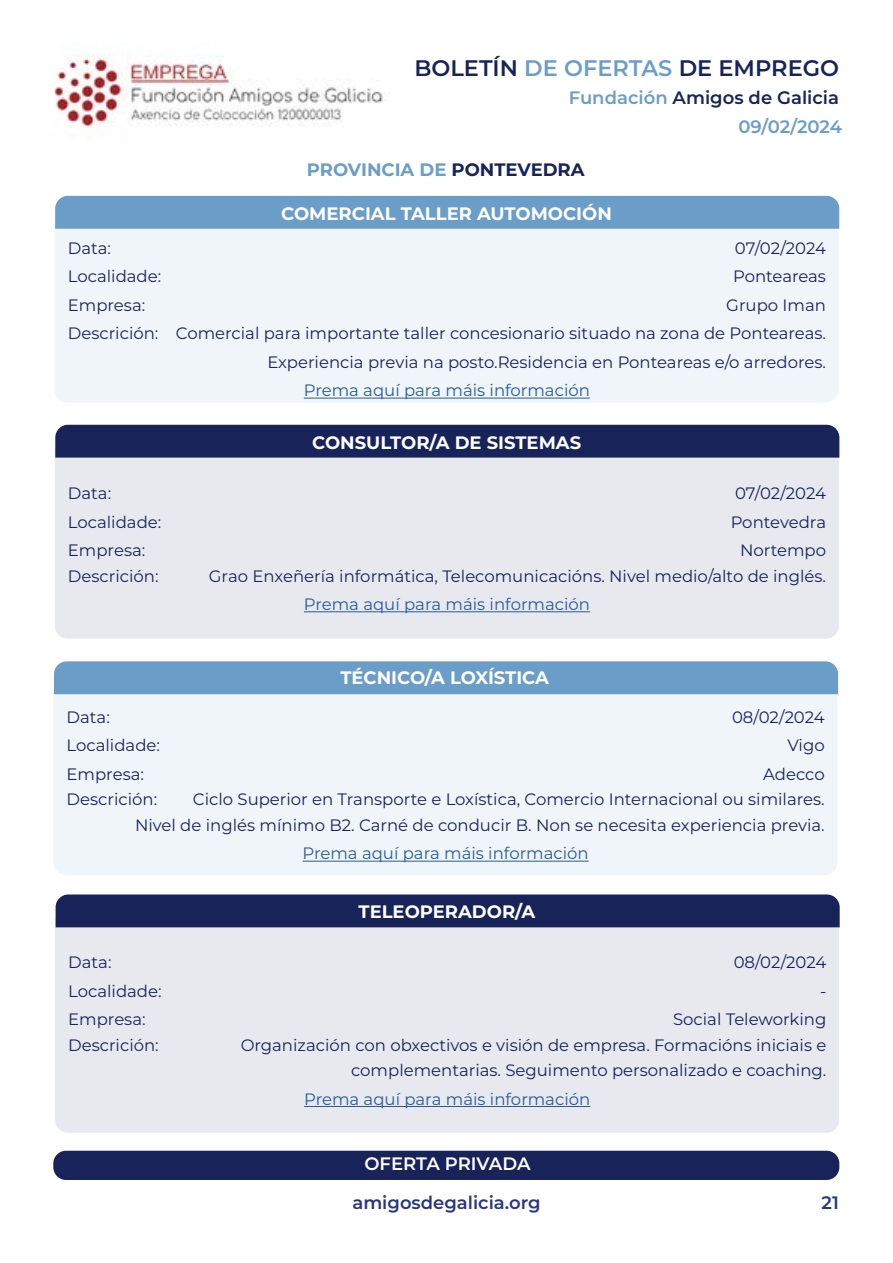
<style>
.page{position:relative;width:893px;height:1263px;background:#fff}
.page>*{position:absolute;margin:0;border:0;box-sizing:border-box;transform-origin:0 0}
.t1{font:600 22.5px "Montserrat";color:#172359}
.t2{font:700 18px "Montserrat";color:#fff}
.t3{font:600 18px/29.5px "Montserrat";color:#6a9dc8;text-align:right}
.t4{font:600 18px "Montserrat";color:#283583}
.t5{font:700 18px "Montserrat";color:#6a9dc8}
.t6{font:600 18px "Montserrat";letter-spacing:-.005em;color:#fff}
.t7{font:16.5px/25.5px "Montserrat";color:#172359;text-align:right}
.t8{font:16.5px "Montserrat";color:#275b9b}
.s1{color:#6a9dc8}
.s2{color:#172359}
</style>
<div class="page">
<img style="left:54px;top:54px;width:333px;height:83px">
<div style="left:53px;top:1151px;width:786px;height:29px;background:#172359;border-radius:13px"></div>
<div style="left:53px;top:686px;width:784px;height:189px;background:#f0f5f9"></div>
<div style="left:55px;top:458px;width:784px;height:181px;background:#e8e9ee"></div>
<div style="left:54px;top:661px;width:784px;height:33px;background:#6a9dc8"></div>
<div style="left:55px;top:425px;width:784px;height:33px;background:#172359"></div>
<hr style="left:303px;top:861px;width:286px;height:1px;background:#275b9b">
<hr style="left:304px;top:611px;width:286px;height:1px;background:#275b9b">
<div style="left:55px;top:229px;width:784px;height:173px;background:#f0f5f9"></div>
<div style="left:55px;top:196px;width:784px;height:33px;background:#6a9dc8"></div>
<hr style="left:304px;top:398px;width:286px;height:1px;background:#275b9b">
<div style="left:55px;top:919px;width:784px;height:214px;background:#e8e9ee"></div>
<div style="left:56px;top:894px;width:784px;height:33px;background:#172359"></div>
<hr style="left:304px;top:1106px;width:286px;height:1px;background:#275b9b">
<h1 class="t1" style="left:414px;top:52px;width:426px">BOLETÍN <span class="s1">DE OFERTAS</span> DE EMPREGO</h1>
<p class="t3" style="left:569px;top:82px;width:275px">Fundación <span class="s2">Amigos de Galicia<br></span>09/02/2024</p>
<p class="t5" style="left:307px;top:156px;width:279px">PROVINCIA DE <span class="s2">PONTEVEDRA</span></p>
<p class="t2" style="left:281px;top:200px;width:332px">COMERCIAL TALLER AUTOMOCIÓN</p>
<p class="t7" style="left:68px;top:235px;width:45px">Data:</p>
<p class="t7" style="left:735px;top:235px;width:93px">07/02/2024</p>
<p class="t7" style="left:68px;top:263px;width:95px">Localidade:</p>
<p class="t7" style="left:733px;top:263px;width:94px">Ponteareas</p>
<p class="t7" style="left:68px;top:292px;width:79px">Empresa:</p>
<p class="t7" style="left:68px;top:290px;width:760px;line-height:28.5px">Grupo Iman<br>Descrición: Comercial para importante taller concesionario situado na zona de Ponteareas.<br>Experiencia previa na posto.Residencia en Ponteareas e/o arredores.</p>
<p class="t8" style="left:304px;top:379px;width:288px">Prema aquí para máis información</p>
<p class="t2" style="left:312px;top:429px;width:271px">CONSULTOR/A DE SISTEMAS</p>
<p class="t7" style="left:68px;top:480px;width:45px">Data:</p>
<p class="t7" style="left:735px;top:480px;width:93px">07/02/2024</p>
<p class="t7" style="left:68px;top:508px;width:95px">Localidade:</p>
<p class="t7" style="left:731px;top:508px;width:97px">Pontevedra</p>
<p class="t7" style="left:68px;top:537px;width:79px">Empresa:</p>
<p class="t7" style="left:740px;top:537px;width:88px">Nortempo</p>
<p class="t7" style="left:68px;top:562px;width:92px">Descrición:</p>
<p class="t7" style="left:209px;top:562px;width:619px">Grao Enxeñería informática, Telecomunicacións. Nivel medio/alto de inglés.</p>
<p class="t8" style="left:304px;top:593px;width:288px">Prema aquí para máis información</p>
<p class="t2" style="left:340px;top:665px;width:210px">TÉCNICO/A LOXÍSTICA</p>
<p class="t7" style="left:67px;top:704px;width:45px">Data:</p>
<p class="t7" style="left:732px;top:704px;width:94px">08/02/2024</p>
<p class="t7" style="left:67px;top:732px;width:95px">Localidade:</p>
<p class="t7" style="left:787px;top:732px;width:39px">Vigo</p>
<p class="t7" style="left:67px;top:761px;width:79px">Empresa:</p>
<p class="t7" style="left:763px;top:761px;width:63px">Adecco</p>
<p class="t7" style="left:67px;top:786px;width:92px">Descrición:</p>
<p class="t7" style="left:135px;top:786px;width:691px">Ciclo Superior en Transporte e Loxística, Comercio Internacional ou similares.<br>Nivel de inglés mínimo B2. Carné de conducir B. Non se necesita experiencia previa.</p>
<p class="t8" style="left:303px;top:842px;width:288px">Prema aquí para máis información</p>
<p class="t2" style="left:359px;top:899px;width:178px">TELEOPERADOR/A</p>
<p class="t7" style="left:68px;top:949px;width:45px">Data:</p>
<p class="t7" style="left:734px;top:949px;width:94px">08/02/2024</p>
<p class="t7" style="left:68px;top:978px;width:95px">Localidade:</p>
<p class="t7" style="left:820px;top:978px;width:8px">-</p>
<p class="t7" style="left:68px;top:1006px;width:79px">Empresa:</p>
<p class="t7" style="left:673px;top:1006px;width:155px">Social Teleworking</p>
<p class="t7" style="left:68px;top:1031px;width:92px">Descrición:</p>
<p class="t7" style="left:241px;top:1031px;width:587px">Organización con obxectivos e visión de empresa. Formacións iniciais e complementarias. Seguimento personalizado e coaching.</p>
<p class="t8" style="left:304px;top:1087px;width:288px">Prema aquí para máis información</p>
<p class="t6" style="left:364px;top:1151px;width:168px">OFERTA PRIVADA</p>
<p class="t4" style="left:352px;top:1190px;width:190px">amigosdegalicia.org</p>
<p class="t4" style="left:822px;top:1190px;width:19px">21</p>
</div>
